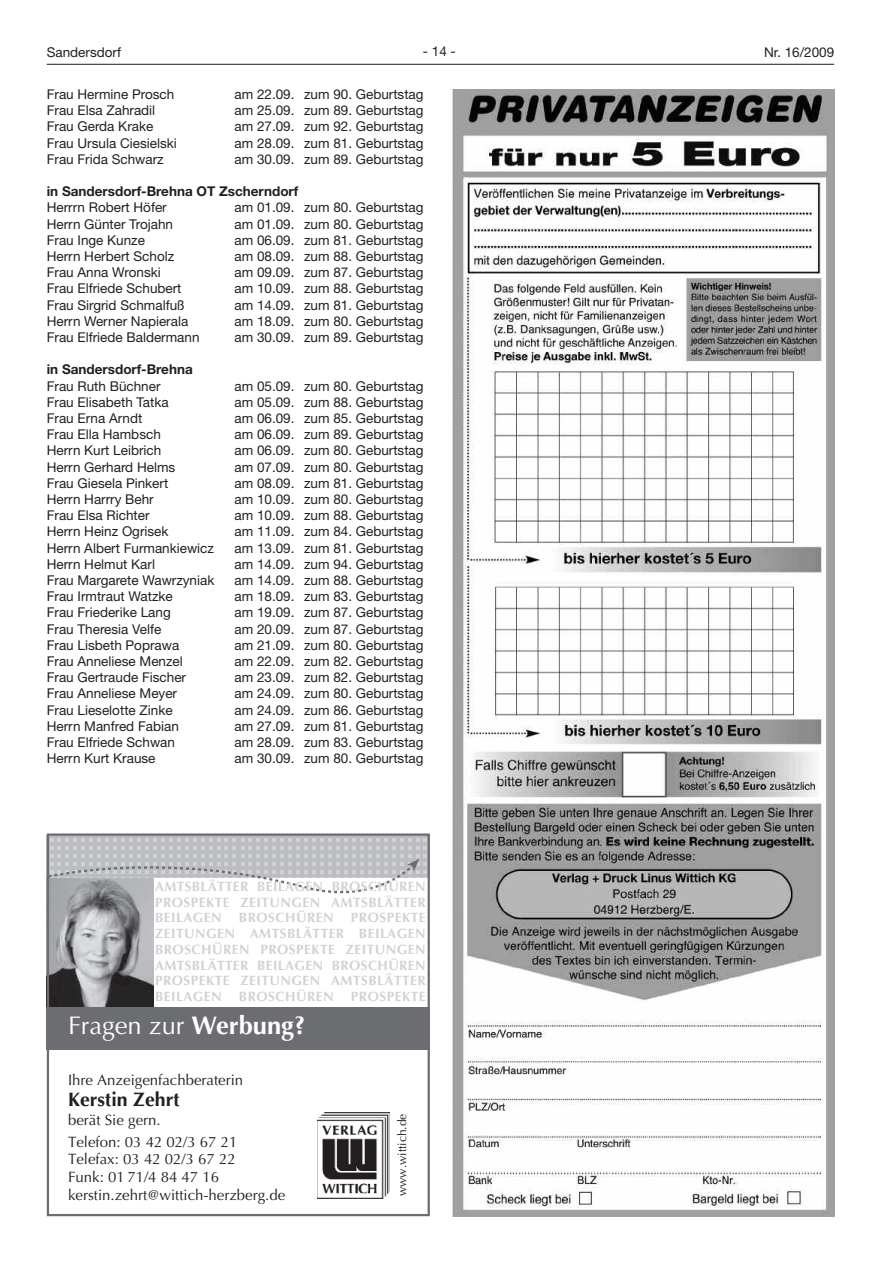
<style>
.page{position:relative;width:881px;height:1263px;background:#fff}
.page>*{position:absolute;margin:0;border:0;box-sizing:border-box;transform-origin:0 0}
.t1{font:25.5px "Optima";color:#fff}
.t2{font:700 19.5px "Optima";color:#231f20}
.t3{font:15px/17.7px "Optima";color:#231f20}
.t4{font:13.5px "Helvetica Neue LT";color:#231f20}
.t5{font:700 13.5px/15.8px "Optima";letter-spacing:.04em;color:#d1d2d4;text-align:justify}
.t6{font:700 13.5px "Helvetica Neue LT";color:#231f20}
.t7{font:12px "Optima";color:#231f20}
.s1{font-weight:700}
</style>
<div class="page">
<hr style="left:47px;top:64px;width:786px;height:1px;background:#231f20">
<img style="left:317px;top:1112px;width:72px;height:86px">
<img style="left:50px;top:908px;width:103px;height:99px">
<div style="left:47px;top:835px;width:382px;height:43px;background:#bcbdc0"></div>
<svg style="left:50px;top:838px;width:376px;height:70px"></svg>
<div style="left:47px;top:1007px;width:382px;height:42px;background:#6c6d70"></div>
<div style="left:47px;top:833px;width:382px;height:383px;border:2px solid #6c6d70"></div>
<img style="left:452px;top:89px;width:381px;height:1127px">
<p class="t4" style="left:47px;top:47px;width:76px">Sandersdorf</p>
<p class="t4" style="left:422px;top:47px;width:34px">-14-</p>
<p class="t4" style="left:763px;top:47px;width:71px">Nr. 16/2009</p>
<p class="t4" style="left:47px;top:89px;width:129px">Frau Hermine Prosch</p>
<p class="t4" style="left:234px;top:89px;width:191px">am 22.09. zum 90. Geburtstag</p>
<p class="t4" style="left:47px;top:105px;width:110px">Frau Elsa Zahradil</p>
<p class="t4" style="left:234px;top:105px;width:191px">am 25.09. zum 89. Geburtstag</p>
<p class="t4" style="left:47px;top:122px;width:108px">Frau Gerda Krake</p>
<p class="t4" style="left:234px;top:122px;width:191px">am 27.09. zum 92. Geburtstag</p>
<p class="t4" style="left:47px;top:138px;width:131px">Frau Ursula Ciesielski</p>
<p class="t4" style="left:234px;top:138px;width:191px">am 28.09. zum 81. Geburtstag</p>
<p class="t4" style="left:47px;top:154px;width:118px">Frau Frida Schwarz</p>
<p class="t4" style="left:234px;top:154px;width:191px">am 30.09. zum 89. Geburtstag</p>
<p class="t6" style="left:47px;top:186px;width:253px">in Sandersdorf-Brehna OT Zscherndorf</p>
<p class="t4" style="left:47px;top:203px;width:121px">Herrrn Robert Höfer</p>
<p class="t4" style="left:234px;top:203px;width:191px">am 01.09. zum 80. Geburtstag</p>
<p class="t4" style="left:47px;top:219px;width:128px">Herrn Günter Trojahn</p>
<p class="t4" style="left:234px;top:219px;width:191px">am 01.09. zum 80. Geburtstag</p>
<p class="t4" style="left:47px;top:235px;width:100px">Frau Inge Kunze</p>
<p class="t4" style="left:234px;top:235px;width:191px">am 06.09. zum 81. Geburtstag</p>
<p class="t4" style="left:47px;top:251px;width:129px">Herrn Herbert Scholz</p>
<p class="t4" style="left:234px;top:251px;width:191px">am 08.09. zum 88. Geburtstag</p>
<p class="t4" style="left:47px;top:267px;width:115px">Frau Anna Wronski</p>
<p class="t4" style="left:234px;top:267px;width:191px">am 09.09. zum 87. Geburtstag</p>
<p class="t4" style="left:47px;top:284px;width:136px">Frau Elfriede Schubert</p>
<p class="t4" style="left:234px;top:284px;width:191px">am 10.09. zum 88. Geburtstag</p>
<p class="t4" style="left:47px;top:300px;width:139px">Frau Sirgrid Schmalfuß</p>
<p class="t4" style="left:234px;top:300px;width:191px">am 14.09. zum 81. Geburtstag</p>
<p class="t4" style="left:47px;top:316px;width:143px">Herrn Werner Napierala</p>
<p class="t4" style="left:234px;top:316px;width:191px">am 18.09. zum 80. Geburtstag</p>
<p class="t4" style="left:47px;top:332px;width:154px">Frau Elfriede Baldermann</p>
<p class="t4" style="left:234px;top:332px;width:191px">am 30.09. zum 89. Geburtstag</p>
<p class="t6" style="left:47px;top:365px;width:147px">in Sandersdorf-Brehna</p>
<p class="t4" style="left:47px;top:381px;width:115px">Frau Ruth Büchner</p>
<p class="t4" style="left:234px;top:381px;width:191px">am 05.09. zum 80. Geburtstag</p>
<p class="t4" style="left:47px;top:397px;width:123px">Frau Elisabeth Tatka</p>
<p class="t4" style="left:234px;top:397px;width:191px">am 05.09. zum 88. Geburtstag</p>
<p class="t4" style="left:47px;top:413px;width:97px">Frau Erna Arndt</p>
<p class="t4" style="left:234px;top:413px;width:191px">am 06.09. zum 85. Geburtstag</p>
<p class="t4" style="left:47px;top:429px;width:115px">Frau Ella Hambsch</p>
<p class="t4" style="left:234px;top:429px;width:191px">am 06.09. zum 89. Geburtstag</p>
<p class="t4" style="left:47px;top:446px;width:116px">Herrn Kurt Leibrich</p>
<p class="t4" style="left:234px;top:446px;width:191px">am 06.09. zum 80. Geburtstag</p>
<p class="t4" style="left:47px;top:462px;width:130px">Herrn Gerhard Helms</p>
<p class="t4" style="left:234px;top:462px;width:191px">am 07.09. zum 80. Geburtstag</p>
<p class="t4" style="left:47px;top:478px;width:123px">Frau Giesela Pinkert</p>
<p class="t4" style="left:234px;top:478px;width:191px">am 08.09. zum 81. Geburtstag</p>
<p class="t4" style="left:47px;top:494px;width:108px">Herrn Harrry Behr</p>
<p class="t4" style="left:234px;top:494px;width:191px">am 10.09. zum 80. Geburtstag</p>
<p class="t4" style="left:47px;top:510px;width:104px">Frau Elsa Richter</p>
<p class="t4" style="left:234px;top:510px;width:191px">am 10.09. zum 88. Geburtstag</p>
<p class="t4" style="left:47px;top:527px;width:123px">Herrn Heinz Ogrisek</p>
<p class="t4" style="left:234px;top:527px;width:191px">am 11.09. zum 84. Geburtstag</p>
<p class="t4" style="left:47px;top:543px;width:169px">Herrn Albert Furmankiewicz</p>
<p class="t4" style="left:234px;top:543px;width:191px">am 13.09. zum 81. Geburtstag</p>
<p class="t4" style="left:47px;top:559px;width:110px">Herrn Helmut Karl</p>
<p class="t4" style="left:234px;top:559px;width:191px">am 14.09. zum 94. Geburtstag</p>
<p class="t4" style="left:47px;top:575px;width:169px">Frau Margarete Wawrzyniak</p>
<p class="t4" style="left:234px;top:575px;width:191px">am 14.09. zum 88. Geburtstag</p>
<p class="t4" style="left:47px;top:591px;width:127px">Frau Irmtraut Watzke</p>
<p class="t4" style="left:234px;top:591px;width:191px">am 18.09. zum 83. Geburtstag</p>
<p class="t4" style="left:47px;top:608px;width:125px">Frau Friederike Lang</p>
<p class="t4" style="left:234px;top:608px;width:191px">am 19.09. zum 87. Geburtstag</p>
<p class="t4" style="left:47px;top:624px;width:116px">Frau Theresia Velfe</p>
<p class="t4" style="left:234px;top:624px;width:191px">am 20.09. zum 87. Geburtstag</p>
<p class="t4" style="left:47px;top:640px;width:134px">Frau Lisbeth Poprawa</p>
<p class="t4" style="left:234px;top:640px;width:191px">am 21.09. zum 80. Geburtstag</p>
<p class="t4" style="left:47px;top:656px;width:137px">Frau Anneliese Menzel</p>
<p class="t4" style="left:234px;top:656px;width:191px">am 22.09. zum 82. Geburtstag</p>
<p class="t4" style="left:47px;top:672px;width:141px">Frau Gertraude Fischer</p>
<p class="t4" style="left:234px;top:672px;width:191px">am 23.09. zum 82. Geburtstag</p>
<p class="t4" style="left:47px;top:689px;width:132px">Frau Anneliese Meyer</p>
<p class="t4" style="left:234px;top:689px;width:191px">am 24.09. zum 80. Geburtstag</p>
<p class="t4" style="left:47px;top:705px;width:127px">Frau Lieselotte Zinke</p>
<p class="t4" style="left:234px;top:705px;width:191px">am 24.09. zum 86. Geburtstag</p>
<p class="t4" style="left:47px;top:721px;width:133px">Herrn Manfred Fabian</p>
<p class="t4" style="left:234px;top:721px;width:191px">am 27.09. zum 81. Geburtstag</p>
<p class="t4" style="left:47px;top:737px;width:130px">Frau Elfriede Schwan</p>
<p class="t4" style="left:234px;top:737px;width:191px">am 28.09. zum 83. Geburtstag</p>
<p class="t4" style="left:47px;top:753px;width:110px">Herrn Kurt Krause</p>
<p class="t4" style="left:234px;top:753px;width:191px">am 30.09. zum 80. Geburtstag</p>
<p class="t5" style="left:155px;top:880px;width:272px">AMTSBLÄTTER BEILAGEN BROSCHÜREN PROSPEKTE ZEITUNGEN AMTSBLÄTTER BEILAGEN</p>
<p class="t5" style="left:239px;top:911px;width:96px">BROSCHÜREN</p>
<p class="t5" style="left:155px;top:911px;width:272px;text-indent:196px">PROSPEKTE ZEITUNGEN AMTSBLÄTTER BEILAGEN BROSCHÜREN PROSPEKTE ZEITUNGEN AMTSBLÄTTER BEILAGEN BROSCHÜREN PROSPEKTE ZEITUNGEN AMTSBLÄTTER BEILAGEN</p>
<p class="t5" style="left:239px;top:990px;width:96px">BROSCHÜREN</p>
<p class="t5" style="left:351px;top:990px;width:76px">PROSPEKTE</p>
<h1 class="t1" style="left:68px;top:1015px;width:239px">Fragen zur <span class="s1">Werbung?</span></h1>
<p class="t3" style="left:68px;top:1072px;width:177px">Ihre Anzeigenfachberaterin</p>
<h2 class="t2" style="left:68px;top:1091px;width:113px">Kerstin Zehrt</h2>
<p class="t3" style="left:68px;top:1110px;width:171px;line-height:22.5px">berät Sie gern.<br>Telefon: 03 42 02/3 67 21</p>
<p class="t3" style="left:68px;top:1152px;width:219px">Telefax: 03 42 02/3 67 22<br>Funk: 01 71/4 84 47 16 kerstin.zehrt@wittich-herzberg.de</p>
<p class="t7" style="left:397px;top:1196px;width:84px;rotate:-90deg">www.wittich.de</p>
</div>
